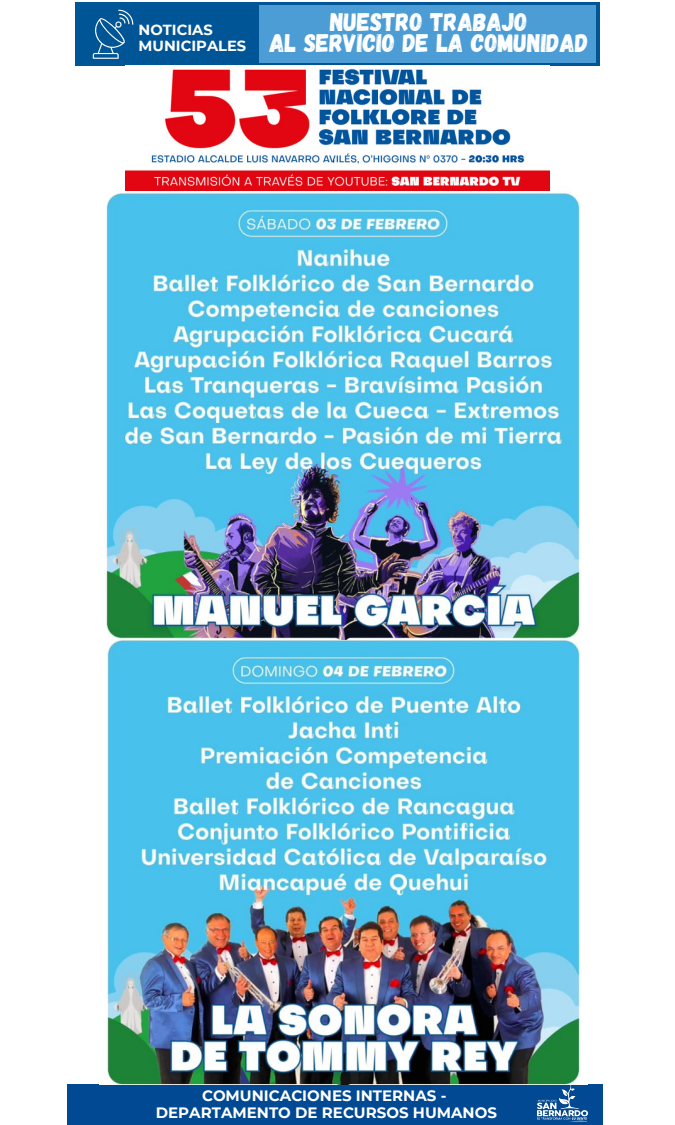
<style>
.page{position:relative;width:675px;height:1125px;background:#fff}
.page>*{position:absolute;margin:0;border:0;box-sizing:border-box;transform-origin:0 0}
.t1{font:25.4px/20.7px "Gagalin";color:#fff;text-align:center}
.t2{font:700 15px "Montserrat";color:#fff}
.t3{font:700 14.6px "Montserrat";color:#fff}
</style>
<div class="page">
<div style="left:75px;top:2px;width:525px;height:64px;background:#005597"></div>
<svg style="left:92px;top:10px;width:41px;height:48px"></svg>
<div style="left:259px;top:6px;width:337px;height:57px;background:#4c9dd5"></div>
<div style="left:68px;top:1084px;width:535px;height:41px;background:#014993"></div>
<img style="left:534px;top:1084px;width:55px;height:38px">
<img style="left:106px;top:193px;width:474px;height:891px">
<img style="left:125px;top:68px;width:425px;height:123px">
<p class="t3" style="left:139px;top:21px;width:76px">NOTICIAS</p>
<p class="t3" style="left:139px;top:37px;width:109px">MUNICIPALES</p>
<h1 class="t1" style="left:270px;top:10px;width:320px">NUESTRO TRABAJO<br>AL SERVICIO DE LA COMUNIDAD</h1>
<p class="t2" style="left:202px;top:1086px;width:246px">COMUNICACIONES INTERNAS -</p>
<p class="t2" style="left:156px;top:1103px;width:343px">DEPARTAMENTO DE RECURSOS HUMANOS</p>
</div>
